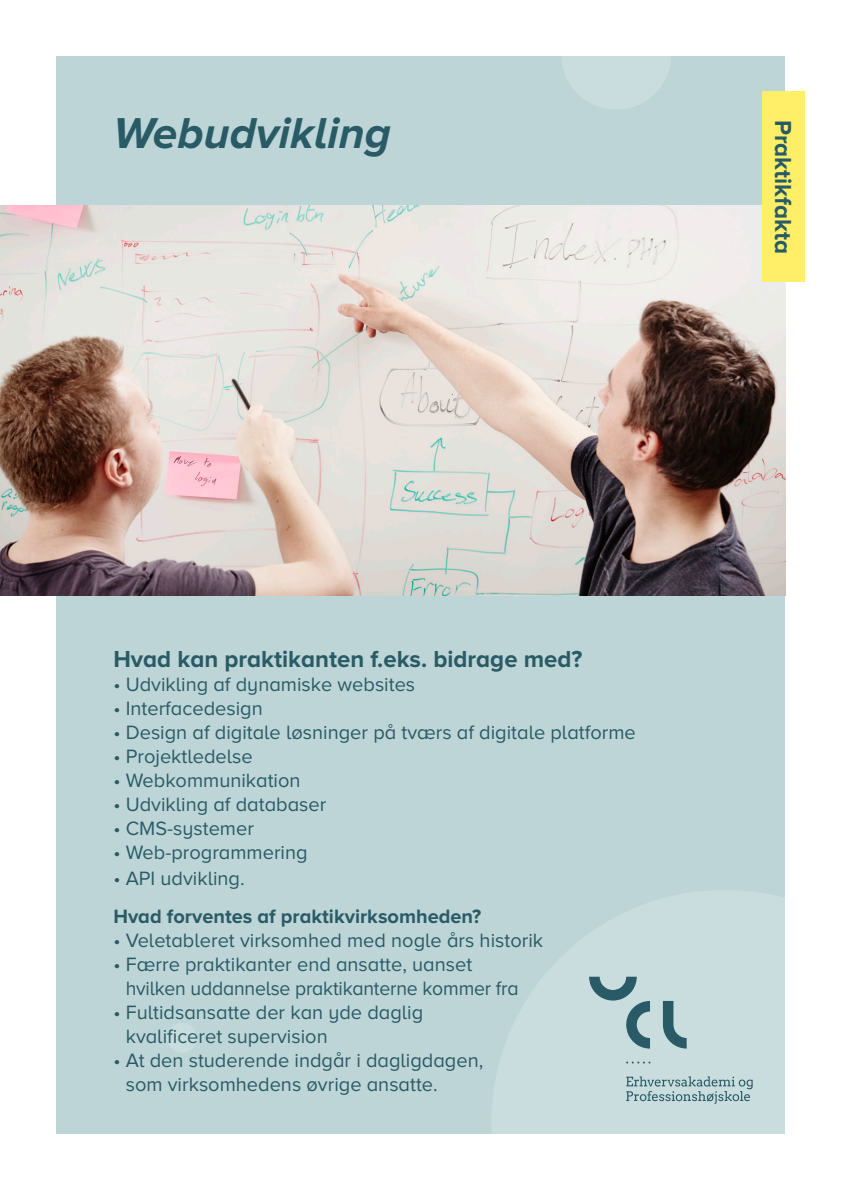
<style>
.page{position:relative;width:842px;height:1191px;background:#fff}
.page>*{position:absolute;margin:0;border:0;box-sizing:border-box;transform-origin:0 0}
.Rubrik{font:italic 700 44.8px "Proxima Nova A";color:#295b66}
.forside_underrubrik{font:700 24px "Proxima Nova A";color:#295b66}
.brød{font:20px/24px "Proxima Nova A";color:#295b66}
.Melemrubrik{font:700 20px "Proxima Nova A";color:#295b66}
</style>
<div class="page">
<div style="left:57px;top:56px;width:728px;height:1077px;background:#bed5d7"></div>
<div style="left:504px;top:573px;width:25px;height:23px;background:#dad3ce;border-radius:50%"></div>
<svg style="left:491px;top:890px;width:294px;height:244px;fill:#caddde"></svg>
<svg style="left:626px;top:1061px;width:24px;height:2px"></svg>
<svg style="left:589px;top:976px;width:61px;height:72px"></svg>
<svg style="left:663px;top:1001px;width:24px;height:47px"></svg>
<svg style="left:626px;top:1076px;width:127px;height:28px"></svg>
<svg style="left:561px;top:0;width:110px;height:110px"></svg>
<div style="left:167px;top:1023px;width:30px;height:29px;background:#caddde;border-radius:50%"></div>
<img style="left:0;top:205px;width:785px;height:390px">
<div style="left:762px;top:92px;width:42px;height:190px;background:#ffef68"></div>
<p class="Rubrik" style="left:113px;top:108px;width:279px">Webudvikling</p>
<p class="forside_underrubrik" style="left:797px;top:120px;width:136px;rotate:90deg">Praktikfakta</p>
<p class="forside_underrubrik" style="left:113px;top:645px;width:471px">Hvad kan praktikanten f.eks. bidrage med?</p>
<p class="brød" style="left:113px;top:672px;width:303px">• Udvikling af dynamiske websites</p>
<p class="brød" style="left:113px;top:696px;width:151px">• Interfacedesign</p>
<p class="brød" style="left:113px;top:720px;width:524px">• Design af digitale løsninger på tværs af digitale platforme</p>
<p class="brød" style="left:113px;top:744px;width:141px">• Projektledelse</p>
<p class="brød" style="left:113px;top:768px;width:189px">• Webkommunikation</p>
<p class="brød" style="left:113px;top:792px;width:214px">• Udvikling af databaser</p>
<p class="brød" style="left:113px;top:816px;width:142px">• CMS-systemer</p>
<p class="brød" style="left:113px;top:840px;width:196px">• Web-programmering</p>
<p class="brød" style="left:113px;top:866px;width:133px">• API udvikling.</p>
<p class="Melemrubrik" style="left:113px;top:905px;width:369px">Hvad forventes af praktikvirksomheden?</p>
<p class="brød" style="left:113px;top:928px;width:431px">• Veletableret virksomhed med nogle års historik</p>
<p class="brød" style="left:126px;top:952px;width:394px;text-indent:-12px">• Færre praktikanter end ansatte, uanset hvilken uddannelse praktikanterne kommer fra</p>
<p class="brød" style="left:126px;top:1000px;width:299px;text-indent:-12px">• Fultidsansatte der kan yde daglig kvalificeret supervision</p>
<p class="brød" style="left:126px;top:1048px;width:359px;text-indent:-12px">• At den studerende indgår i dagligdagen, som virksomhedens øvrige ansatte.</p>
</div>
